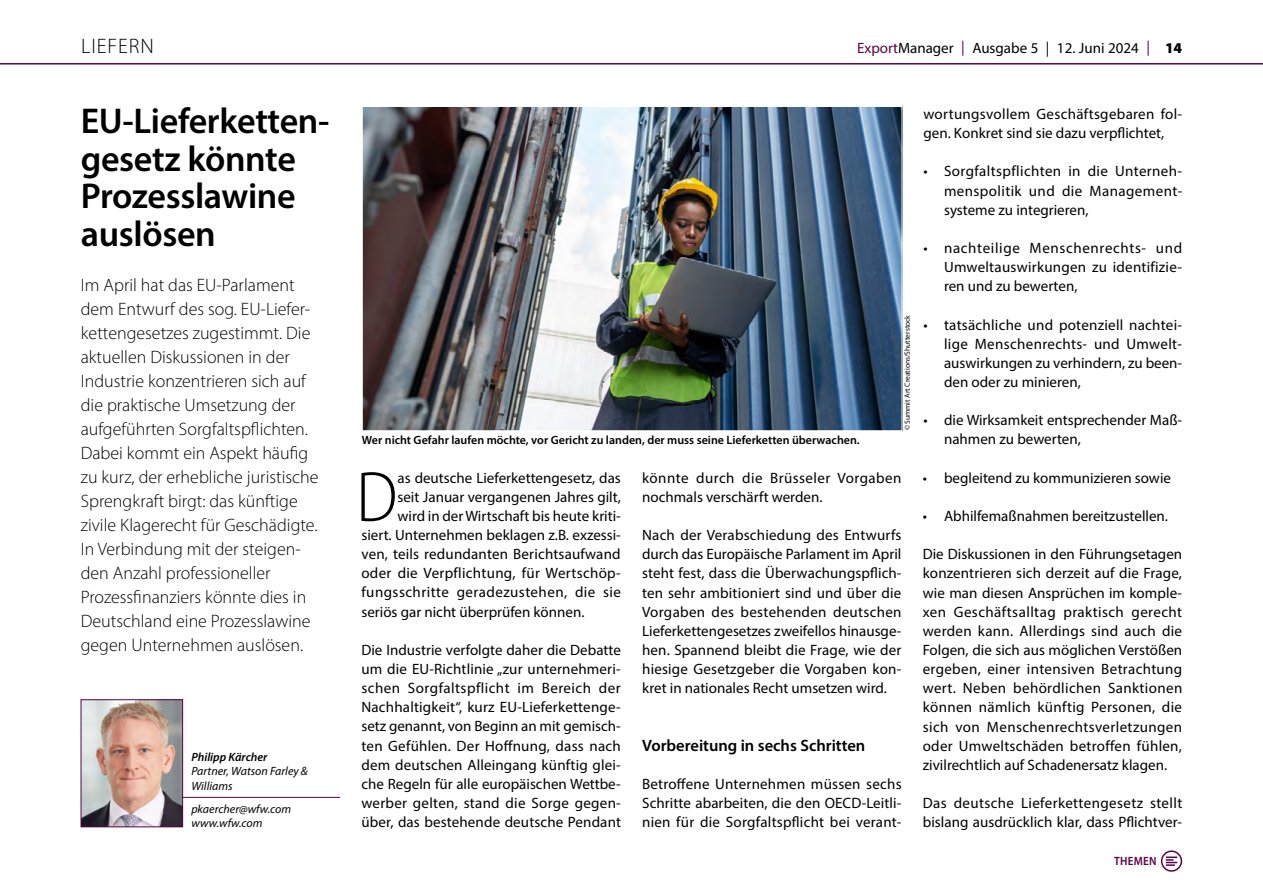
<style>
.page{position:relative;width:1263px;height:893px;background:#fff}
.page>*{position:absolute;margin:0;border:0;box-sizing:border-box;transform-origin:0 0}
.t1{font:300 semi-condensed 71.85px "Myriad Pro";color:#000}
.t2{font:600 36px/37.5px "Myriad Pro";letter-spacing:-.01em;color:#000}
.t3{font:300 21px "Myriad Pro";letter-spacing:.045em;color:#000}
.t4{font:300 18px/24px "Myriad Pro";color:#000}
.t5{font:600 16.5px "Myriad Pro";color:#000}
.t6{font:15px/19.2px "Myriad Pro";color:#000;text-align:justify}
.t7{font:15px/19.2px "Myriad Pro";letter-spacing:.02em;color:#000}
.t8{font:15px/19.2px "Myriad Pro";letter-spacing:.025em;color:#000}
.t9{font:15px "Myriad Pro";letter-spacing:.03em;color:#000}
.t10{font:600 12px "Myriad Pro";color:#000}
.t11{font:italic 12px/14.4px "Myriad Pro";color:#000}
.t12{font:italic 600 12px "Myriad Pro";color:#000}
.t13{font:600 semi-condensed 12px "Myriad Pro";letter-spacing:.02em;color:#5c0248}
.t14{font:7.5px "Myriad Pro";color:#000}
.s1{color:#5c0248}
.s2{font-weight:900}
</style>
<div class="page">
<hr style="left:0;top:63px;width:1263px;height:2px;background:#5c0248">
<div style="left:1161px;top:850px;width:21px;height:22px;border:2px solid #5c0248;border-radius:50%"></div>
<svg style="left:1166px;top:856px;width:11px;height:10px"></svg>
<img style="left:364px;top:108px;width:536px;height:321px">
<hr style="left:81px;top:797px;width:259px;height:1px;background:#5c0248">
<img style="left:83px;top:701px;width:98px;height:124px">
<div style="left:81px;top:699px;width:102px;height:128px;border:1px solid #5c0248"></div>
<h3 class="t3" style="left:81px;top:34px;width:74px">LIEFERN</h3>
<h2 class="t2" style="left:81px;top:102px;width:250px">EU-Lieferketten&shy;gesetz könnte<br>Prozesslawine auslösen</h2>
<p class="t4" style="left:81px;top:273px;width:239px">Im April hat das EU-Parlament dem Entwurf des sog. EU-Liefer&shy;kettengesetzes zugestimmt. Die aktuellen Diskussionen in der<br>Industrie konzentrieren sich auf die praktische Umsetzung der aufgeführten Sorgfaltspflichten.<br>Dabei kommt ein Aspekt häufig zu kurz, der erhebliche juristische<br>Sprengkraft birgt: das künftige zivile Klagerecht für Geschädigte.<br>In Verbindung mit der steigen&shy;den Anzahl professioneller<br>Prozessfinanziers könnte dies in<br>Deutschland eine Prozesslawine gegen Unternehmen auslösen.</p>
<p class="t12" style="left:191px;top:749px;width:78px">Philipp Kärcher</p>
<p class="t11" style="left:191px;top:764px;width:118px">Partner, Watson Farley &amp;<br>Williams</p>
<p class="t11" style="left:191px;top:801px;width:101px">pkaercher@wfw.com www.wfw.com</p>
<p class="t6" style="left:857px;top:38px;width:327px"><span class="s1">Export</span>Manager <span class="s1">|</span> Ausgabe 5 | 12. Juni 2024 <span class="s1">|</span> <span class="s2">14</span></p>
<p class="t10" style="left:362px;top:433px;width:499px">Wer nicht Gefahr laufen möchte, vor Gericht zu landen, der muss seine Lieferketten überwachen.</p>
<p class="t14" style="left:903px;top:430px;width:117px;rotate:-90deg">©Summit Art Creations/Shutterstock</p>
<h1 class="t1" style="left:356px;top:454px;width:43px">D</h1>
<p class="t6" style="left:397px;top:468px;width:225px">as deutsche Lieferkettengesetz, das</p>
<p class="t6" style="left:397px;top:487px;width:225px">seit Januar vergangenen Jahres gilt,</p>
<p class="t6" style="left:397px;top:506px;width:225px">wird in der Wirtschaft bis heute kriti-</p>
<p class="t6" style="left:361px;top:525px;width:261px">siert. Unternehmen beklagen z.B. exzessi-</p>
<p class="t6" style="left:361px;top:544px;width:261px">ven, teils redundanten Berichtsaufwand</p>
<p class="t7" style="left:361px;top:563px;width:261px">oder die Verpflichtung, für Wertschöp-</p>
<p class="t9" style="left:361px;top:583px;width:261px">fungsschritte geradezustehen, die sie</p>
<p class="t6" style="left:361px;top:602px;width:225px">seriös gar nicht überprüfen können.</p>
<p class="t6" style="left:361px;top:640px;width:261px">Die Industrie verfolgte daher die Debatte um die EU-Richtlinie „zur unternehmeri&shy;schen Sorgfaltspflicht im Bereich der Nachhaltigkeit“, kurz EU-Lieferkettenge&shy;setz genannt, von Beginn an mit gemisch&shy;ten Gefühlen. Der Hoffnung, dass nach dem deutschen Alleingang künftig glei&shy;che Regeln für alle europäischen Wettbe&shy;werber gelten, stand die Sorge gegen&shy;über, das bestehende deutsche Pendant</p>
<p class="t8" style="left:642px;top:468px;width:261px">könnte durch die Brüsseler Vorgaben nochmals verschärft werden.</p>
<p class="t6" style="left:642px;top:525px;width:261px">Nach der Verabschiedung des Entwurfs durch das Europäische Parlament im April steht fest, dass die Überwachungspflich&shy;ten sehr ambitioniert sind und über die Vorgaben des bestehenden deutschen Lieferkettengesetzes zweifellos hinausge&shy;hen. Spannend bleibt die Frage, wie der hiesige Gesetzgeber die Vorgaben kon&shy;kret in nationales Recht umsetzen wird.</p>
<p class="t5" style="left:642px;top:734px;width:225px">Vorbereitung in sechs Schritten</p>
<p class="t6" style="left:642px;top:774px;width:261px">Betroffene Unternehmen müssen sechs Schritte abarbeiten, die den OECD-Leitli&shy;nien für die Sorgfaltspflicht bei verant-</p>
<p class="t6" style="left:923px;top:104px;width:260px">wortungsvollem Geschäftsgebaren fol&shy;gen. Konkret sind sie dazu verpflichtet,</p>
<p class="t6" style="left:944px;top:162px;width:240px;text-indent:-21px">• Sorgfaltspflichten in die Unterneh&shy;menspolitik und die Management&shy;systeme zu integrieren,</p>
<p class="t6" style="left:944px;top:238px;width:240px;text-indent:-21px">• nachteilige Menschenrechts- und Umweltauswirkungen zu identifizie&shy;ren und zu bewerten,</p>
<p class="t6" style="left:944px;top:315px;width:240px;text-indent:-21px">• tatsächliche und potenziell nachtei&shy;lige Menschenrechts- und Umwelt&shy;auswirkungen zu verhindern, zu been&shy;den oder zu minieren,</p>
<p class="t6" style="left:944px;top:410px;width:240px;text-indent:-21px">• die Wirksamkeit entsprechender Maß&shy;nahmen zu bewerten,</p>
<p class="t6" style="left:923px;top:468px;width:250px">• begleitend zu kommunizieren sowie</p>
<p class="t6" style="left:923px;top:506px;width:247px">• Abhilfemaßnahmen bereitzustellen.</p>
<p class="t6" style="left:923px;top:544px;width:261px">Die Diskussionen in den Führungsetagen konzentrieren sich derzeit auf die Frage, wie man diesen Ansprüchen im komple&shy;xen Geschäftsalltag praktisch gerecht werden kann. Allerdings sind auch die Folgen, die sich aus möglichen Verstößen ergeben, einer intensiven Betrachtung wert. Neben behördlichen Sanktionen können nämlich künftig Personen, die sich von Menschenrechtsverletzungen oder Umweltschäden betroffen fühlen, zivilrechtlich auf Schadenersatz klagen.</p>
<p class="t7" style="left:923px;top:793px;width:261px">Das deutsche Lieferkettengesetz stellt bislang ausdrücklich klar, dass Pflichtver-</p>
<p class="t13" style="left:1114px;top:854px;width:44px">THEMEN</p>
</div>
